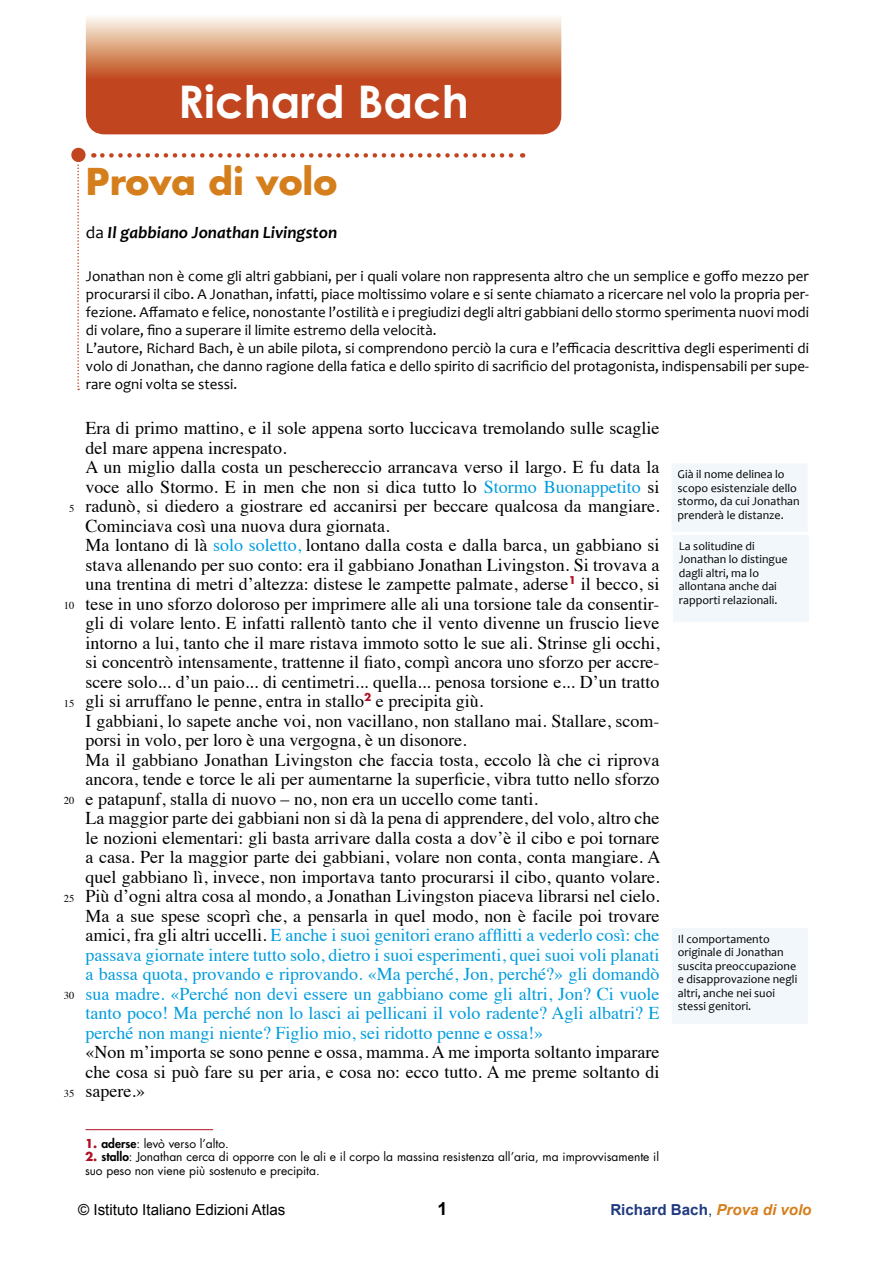
<style>
.page{position:relative;width:893px;height:1263px;background:#fff}
.page>*{position:absolute;margin:0;border:0;box-sizing:border-box;transform-origin:0 0}
.t1{font:700 45px "Century Gothic";color:#fff}
.t2{font:700 36px "Futura";color:#d57e1c}
.t3{font:18px/19.5px "Times";color:#000}
.t4{font:700 18px "Arial";color:#000}
.t5{font:italic 700 17.25px "Candara";color:#000}
.t6{font:15.15px "Arial";color:#000}
.t7{font:700 15.15px "Arial";color:#203a7f}
.t8{font:15px/18px "Candara";color:#000}
.t9{font:12px/13.5px "Candara";color:#000}
.t10{font:12px/13.5px "Futura";color:#000}
.t11{font:10.5px "Times";color:#000}
.s1{font-weight:400;font-style:normal}
.s2{color:#009cdd}
.s3{font-weight:700;color:#af1023}
.s4{font-weight:800}
.s5{font-weight:400}
.s6{font-style:italic;color:#d57e1c}
</style>
<div class="page">
<svg style="left:86px;top:16px;width:475px;height:118px;background:#d07855"></svg>
<svg style="left:102px;top:153px;width:421px;height:5px"></svg>
<div style="left:72px;top:149px;width:13px;height:12px;background:#c14620;border-radius:50%"></div>
<div style="left:71px;top:148px;width:15px;height:14px;border:2px solid #c14620;border-radius:50%"></div>
<svg style="left:77px;top:160px;width:2px;height:230px"></svg>
<div style="left:675px;top:466px;width:130px;height:63px;background:#f2f7fb"></div>
<div style="left:672px;top:463px;width:136px;height:69px;border:6px solid #f2f7fb"></div>
<hr style="left:86px;top:1129px;width:127px;height:1px;background:#af1023">
<div style="left:676px;top:538px;width:130px;height:81px;background:#f2f7fb"></div>
<div style="left:673px;top:535px;width:136px;height:87px;border:6px solid #f2f7fb"></div>
<div style="left:675px;top:931px;width:130px;height:90px;background:#f2f7fb"></div>
<div style="left:672px;top:928px;width:136px;height:96px;border:6px solid #f2f7fb"></div>
<h1 class="t1" style="left:178px;top:74px;width:292px">Richard Bach</h1>
<h2 class="t2" style="left:86px;top:157px;width:253px">Prova di volo</h2>
<p class="t11" style="left:69px;top:498px;width:7px">5</p>
<p class="t11" style="left:64px;top:596px;width:12px">10</p>
<p class="t11" style="left:64px;top:693px;width:12px">15</p>
<p class="t11" style="left:64px;top:791px;width:12px">20</p>
<p class="t11" style="left:64px;top:888px;width:12px">25</p>
<p class="t11" style="left:64px;top:986px;width:12px">30</p>
<p class="t11" style="left:64px;top:1083px;width:12px">35</p>
<p class="t5" style="left:86px;top:221px;width:253px"><span class="s1">da</span> Il gabbiano Jonathan Livingston</p>
<p class="t8" style="left:86px;top:267px;width:725px">Jonathan non è come gli altri gabbiani, per i quali volare non rappresenta altro che un semplice e goffo mezzo per procurarsi il cibo. A Jonathan, infatti, piace moltissimo volare e si sente chiamato a ricercare nel volo la propria per&shy;fezione. Affamato e felice, nonostante l’ostilità e i pregiudizi degli altri gabbiani dello stormo sperimenta nuovi modi di volare, fino a superare il limite estremo della velocità.<br>L’autore, Richard Bach, è un abile pilota, si comprendono perciò la cura e l’efficacia descrittiva degli esperimenti di volo di Jonathan, che danno ragione della fatica e dello spirito di sacrificio del protagonista, indispensabili per supe&shy;rare ogni volta se stessi.</p>
<p class="t3" style="left:86px;top:417px;width:576px">Era di primo mattino, e il sole appena sorto luccicava tremolando sulle scaglie del mare appena increspato.<br>A un miglio dalla costa un peschereccio arrancava verso il largo. E fu data la voce allo Stormo. E in men che non si dica tutto lo <span class="s2">Stormo Buonappetito</span> si radunò, si diedero a giostrare ed accanirsi per beccare qualcosa da mangiare.<br>Cominciava così una nuova dura giornata.<br>Ma lontano di là <span class="s2">solo soletto,</span> lontano dalla costa e dalla barca, un gabbiano si stava allenando per suo conto: era il gabbiano Jonathan Livingston. Si trovava a una trentina di metri d’altezza: distese le zampette palmate, aderse<sup>1</sup> il becco, si tese in uno sforzo doloroso per imprimere alle ali una torsione tale da consentir&shy;gli di volare lento. E infatti rallentò tanto che il vento divenne un fruscio lieve intorno a lui, tanto che il mare ristava immoto sotto le sue ali. Strinse gli occhi, si concentrò intensamente, trattenne il fiato, compì ancora uno sforzo per accre&shy;scere solo... d’un paio... di centimetri... quella... penosa torsione e... D’un tratto gli si arruffano le penne, entra in stallo<sup>2</sup> e precipita giù.<br>I gabbiani, lo sapete anche voi, non vacillano, non stallano mai. Stallare, scom&shy;porsi in volo, per loro è una vergogna, è un disonore.<br>Ma il gabbiano Jonathan Livingston che faccia tosta, eccolo là che ci riprova ancora, tende e torce le ali per aumentarne la superficie, vibra tutto nello sforzo e patapunf, stalla di nuovo – no, non era un uccello come tanti.<br>La maggior parte dei gabbiani non si dà la pena di apprendere, del volo, altro che le nozioni elementari: gli basta arrivare dalla costa a dov’è il cibo e poi tornare a casa. Per la maggior parte dei gabbiani, volare non conta, conta mangiare. A quel gabbiano lì, invece, non importava tanto procurarsi il cibo, quanto volare.<br>Più d’ogni altra cosa al mondo, a Jonathan Livingston piaceva librarsi nel cielo.<br>Ma a sue spese scoprì che, a pensarla in quel modo, non è facile poi trovare amici, fra gli altri uccelli. <span class="s2">E anche i suoi genitori erano afflitti a vederlo così: che passava giornate intere tutto solo, dietro i suoi esperimenti, quei suoi voli planati a bassa quota, provando e riprovando. «Ma perché, Jon, perché?» gli domandò sua madre. «Perché non devi essere un gabbiano come gli altri, Jon? Ci vuole tanto poco! Ma perché non lo lasci ai pellicani il volo radente? Agli albatri? E perché non mangi niente? Figlio mio, sei ridotto penne e ossa!»</span></p>
<p class="t3" style="left:86px;top:1041px;width:576px;text-align:justify">«Non m’importa se sono penne e ossa, mamma. A me importa soltanto imparare che cosa si può fare su per aria, e cosa no: ecco tutto. A me preme soltanto di sapere.»</p>
<p class="t9" style="left:678px;top:467px;width:123px">Già il nome delinea lo scopo esistenziale dello stormo, da cui Jonathan prenderà le distanze.</p>
<p class="t9" style="left:679px;top:539px;width:110px">La solitudine di<br>Jonathan lo distingue dagli altri, ma lo allontana anche dai rapporti relazionali.</p>
<p class="t9" style="left:678px;top:932px;width:121px">Il comportamento originale di Jonathan suscita preoccupazione e disapprovazione negli altri, anche nei suoi stessi genitori.</p>
<p class="t10" style="left:85px;top:1136px;width:145px"><span class="s3">1.</span> <span class="s4">aderse</span>: levò verso l’alto.</p>
<p class="t10" style="left:85px;top:1150px;width:576px"><span class="s3">2.</span> <span class="s4">stallo</span>: Jonathan cerca di opporre con le ali e il corpo la massina resistenza all’aria, ma improvvisamente il suo peso non viene più sostenuto e precipita.</p>
<p class="t6" style="left:78px;top:1201px;width:209px">© Istituto Italiano Edizioni Atlas</p>
<p class="t4" style="left:437px;top:1198px;width:12px">1</p>
<p class="t7" style="left:610px;top:1201px;width:203px">Richard Bach<span class="s5">,</span> <span class="s6">Prova di volo</span></p>
</div>
